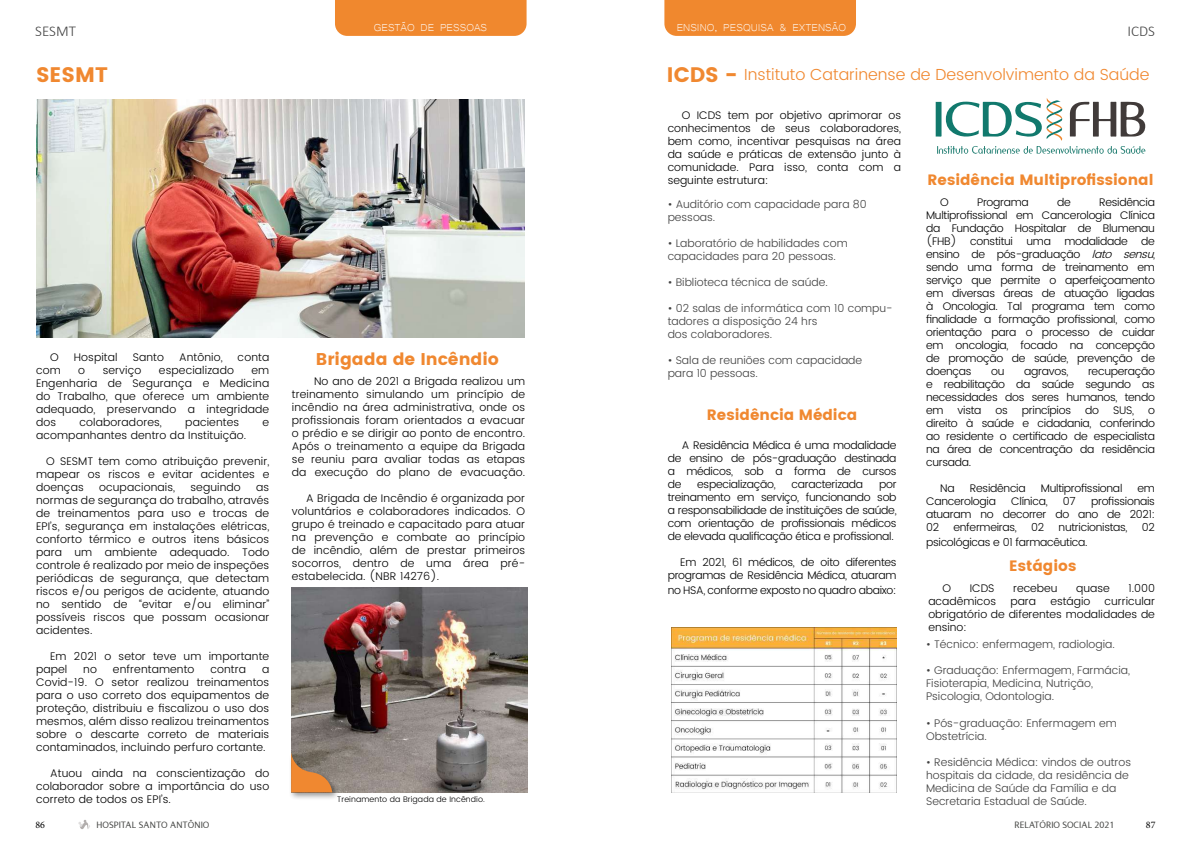
<style>
.page{position:relative;width:1191px;height:842px;background:#fff}
.page>*{position:absolute;margin:0;border:0;box-sizing:border-box;transform-origin:0 0}
.t1{font:21px "Poppins";color:#f08830}
.t2{font:17px "Poppins";color:#f08830}
.t3{font:300 16px "Poppins";color:#f08830}
.t4{font:15px "Poppins";color:#f08830}
.t5{font:300 15px "Calibri";color:#414141}
.t6{font:13px "Microsoft Yi Baiti";color:#fff}
.t7{font:300 11px/13px "Poppins";letter-spacing:-.025em;color:#000;text-align:justify}
.t8{font:300 11px/13px "Poppins";color:#404040}
.t9{font:300 11px/13px "Poppins";letter-spacing:.01em;color:#000}
.t10{font:300 11px "Poppins";color:#000}
.t11{font:10px "LT Internet";color:#494a48}
.t12{font:10px "Minion Pro";color:#000}
.t13{font:300 8px "Poppins";letter-spacing:.01em;color:#000}
.s1{font-style:italic}
</style>
<div class="page">
<svg style="left:78px;top:820px;width:12px;height:9px"></svg>
<div style="left:335px;top:0;width:191px;height:36px;background:#f0882e"></div>
<div style="left:664px;top:0;width:192px;height:36px;background:#f0882e"></div>
<img style="left:36px;top:99px;width:488px;height:238px">
<img style="left:291px;top:587px;width:236px;height:205px">
<div style="left:288px;top:751px;width:52px;height:50px;background:#000;opacity:.41"></div>
<svg style="left:291px;top:752px;width:41px;height:40px;background:#b37c4c"></svg>
<img style="left:671px;top:628px;width:226px;height:164px">
<svg style="left:935px;top:98px;width:210px;height:56px"></svg>
<h3 class="t5" style="left:35px;top:22px;width:42px">SESMT</h3>
<p class="t6" style="left:374px;top:20px;width:115px">GESTÃO DE PESSOAS</p>
<h3 class="t5" style="left:1127px;top:22px;width:29px">ICDS</h3>
<p class="t6" style="left:676px;top:20px;width:171px">ENSINO, PESQUISA &amp; EXTENSÃO</p>
<h1 class="t1" style="left:36px;top:62px;width:73px">SESMT</h1>
<p class="t7" style="left:50px;top:351px;width:10px">O</p>
<p class="t9" style="left:74px;top:351px;width:45px">Hospital</p>
<p class="t7" style="left:133px;top:351px;width:33px">Santo</p>
<p class="t9" style="left:179px;top:351px;width:45px">Antônio,</p>
<p class="t7" style="left:238px;top:351px;width:33px">conta</p>
<p class="t7" style="left:36px;top:364px;width:26px">com</p>
<p class="t7" style="left:78px;top:364px;width:8px">o</p>
<p class="t9" style="left:103px;top:364px;width:40px">serviço</p>
<p class="t9" style="left:159px;top:364px;width:77px">especializado</p>
<p class="t7" style="left:36px;top:364px;width:235px;text-indent:215px">em Engenharia de Segurança e Medicina do Trabalho, que oferece um ambiente adequado, preservando a integridade dos</p>
<p class="t9" style="left:80px;top:416px;width:84px">colaboradores,</p>
<p class="t9" style="left:185px;top:416px;width:55px">pacientes</p>
<p class="t7" style="left:263px;top:416px;width:8px">e</p>
<p class="t9" style="left:36px;top:429px;width:212px">acompanhantes dentro da Instituição.</p>
<p class="t7" style="left:36px;top:455px;width:235px;text-indent:10px">O SESMT tem como atribuição prevenir, mapear os riscos e evitar acidentes e doenças</p>
<p class="t9" style="left:99px;top:481px;width:77px">ocupacionais,</p>
<p class="t9" style="left:190px;top:481px;width:52px">seguindo</p>
<p class="t7" style="left:36px;top:481px;width:235px;text-indent:220px">as normas de segurança do trabalho, através de treinamentos para uso e trocas de EPI’s, segurança em instalações elétricas, conforto térmico e outros itens básicos para um ambiente adequado. Todo controle é realizado por meio de inspeções periódicas de segurança, que detectam riscos e/ou perigos de acidente, atuando no sentido de “evitar e/ou eliminar” possíveis riscos que possam ocasionar acidentes.</p>
<p class="t9" style="left:36px;top:650px;width:235px;text-indent:14px">Em 2021 o setor teve um importante papel</p>
<p class="t7" style="left:83px;top:663px;width:15px">no</p>
<p class="t9" style="left:113px;top:663px;width:83px">enfrentamento</p>
<p class="t7" style="left:210px;top:663px;width:37px">contra</p>
<p class="t7" style="left:36px;top:663px;width:235px;text-indent:226px">a Covid-19. O setor realizou treinamentos para o uso correto dos equipamentos de proteção, distribuiu e fiscalizou o uso dos mesmos, além disso realizou treinamentos sobre o descarte correto de materiais contaminados, incluindo perfuro cortante.</p>
<p class="t7" style="left:36px;top:767px;width:235px;text-indent:14px">Atuou ainda na conscientização do colaborador sobre a importância do uso correto de todos os EPI’s.</p>
<h2 class="t2" style="left:316px;top:349px;width:185px">Brigada de Incêndio</h2>
<p class="t7" style="left:292px;top:375px;width:235px;text-indent:22px">No ano de 2021 a Brigada realizou um treinamento simulando um princípio de incêndio na área administrativa, onde os profissionais foram orientados a evacuar o prédio e se dirigir ao ponto de encontro.<br>Após o treinamento a equipe da Brigada se reuniu para avaliar todas as etapas da execução do plano de evacuação.</p>
<p class="t7" style="left:292px;top:492px;width:235px;text-indent:14px">A Brigada de Incêndio é organizada por voluntários e colaboradores indicados. O grupo é treinado e capacitado para atuar na prevenção e combate ao princípio de incêndio, além de prestar primeiros socorros, dentro de uma área pré&shy;estabelecida. (NBR 14276).</p>
<p class="t13" style="left:337px;top:793px;width:149px">Treinamento da Brigada de Incêndio.</p>
<h1 class="t1" style="left:667px;top:63px;width:72px">ICDS -</h1>
<p class="t7" style="left:667px;top:109px;width:235px;text-indent:14px">O ICDS tem por objetivo aprimorar os conhecimentos de seus colaboradores, bem como, incentivar pesquisas na área da saúde e práticas de extensão junto à comunidade. Para isso, conta com a seguinte estrutura:</p>
<h3 class="t3" style="left:744px;top:63px;width:407px">Instituto Catarinense de Desenvolvimento da Saúde</h3>
<h3 class="t4" style="left:927px;top:171px;width:227px">Residência Multiprofissional</h3>
<p class="t8" style="left:667px;top:198px;width:201px">• Auditório com capacidade para 80 pessoas.</p>
<p class="t8" style="left:667px;top:237px;width:182px">• Laboratório de habilidades com capacidades para 20 pessoas.</p>
<p class="t8" style="left:667px;top:276px;width:162px">• Biblioteca técnica de saúde.</p>
<p class="t8" style="left:667px;top:302px;width:227px">• 02 salas de informática com 10 compu&shy;tadores a disposição 24 hrs<br>dos colaboradores.</p>
<p class="t8" style="left:667px;top:354px;width:196px">• Sala de reuniões com capacidade para 10 pessoas.</p>
<h3 class="t4" style="left:707px;top:406px;width:152px">Residência Médica</h3>
<p class="t7" style="left:667px;top:439px;width:230px;text-indent:14px">A Residência Médica é uma modalidade de ensino de pós-graduação destinada a médicos, sob a forma de cursos de</p>
<p class="t7" style="left:697px;top:478px;width:80px">especialização,</p>
<p class="t7" style="left:791px;top:478px;width:73px">caracterizada</p>
<p class="t7" style="left:667px;top:478px;width:230px;text-indent:211px">por treinamento em serviço, funcionando sob a responsabilidade de instituições de saúde, com orientação de profissionais médicos de elevada qualificação ética e profissional.</p>
<p class="t7" style="left:667px;top:556px;width:230px;text-align:right">Em 2021, 61 médicos, de oito diferentes programas de Residência Médica, atuaram</p>
<p class="t7" style="left:667px;top:584px;width:230px">no HSA, conforme exposto no quadro abaixo:</p>
<p class="t7" style="left:926px;top:196px;width:233px;text-align:left;text-indent:173px">Residência<br>Multiprofissional em Cancerologia Clínica da Fundação Hospitalar de Blumenau (FHB) constitui uma modalidade de ensino de pós-graduação <span class="s1">lato sensu</span>, sendo uma forma de treinamento em serviço que permite o aperfeiçoamento em diversas áreas de atuação ligadas à Oncologia. Tal programa tem como finalidade a formação profissional, como orientação para o processo de cuidar em oncologia, focado na concepção de promoção de saúde, prevenção de doenças</p>
<p class="t7" style="left:940px;top:196px;width:10px">O</p>
<p class="t7" style="left:977px;top:196px;width:53px">Programa</p>
<p class="t7" style="left:1057px;top:196px;width:15px">de</p>
<p class="t7" style="left:926px;top:365px;width:230px;text-indent:162px">recuperação e reabilitação da saúde segundo as necessidades dos seres humanos, tendo em</p>
<p class="t7" style="left:991px;top:365px;width:15px">ou</p>
<p class="t7" style="left:1024px;top:365px;width:46px">agravos,</p>
<p class="t7" style="left:957px;top:404px;width:25px">vista</p>
<p class="t7" style="left:995px;top:404px;width:14px">os</p>
<p class="t7" style="left:1022px;top:404px;width:51px">princípios</p>
<p class="t7" style="left:1085px;top:404px;width:15px">do</p>
<p class="t7" style="left:1113px;top:404px;width:22px">SUS,</p>
<p class="t7" style="left:926px;top:404px;width:230px;text-indent:222px">o direito à saúde e cidadania, conferindo ao residente o certificado de especialista na área de concentração da residência cursada.</p>
<p class="t7" style="left:940px;top:482px;width:16px">Na</p>
<p class="t7" style="left:970px;top:482px;width:57px">Residência</p>
<p class="t7" style="left:1041px;top:482px;width:83px">Multiprofissional</p>
<p class="t7" style="left:1137px;top:482px;width:19px">em</p>
<p class="t7" style="left:926px;top:495px;width:71px">Cancerologia</p>
<p class="t7" style="left:1011px;top:495px;width:38px">Clínica,</p>
<p class="t7" style="left:1063px;top:495px;width:14px">07</p>
<p class="t7" style="left:926px;top:495px;width:230px;text-indent:165px">profissionais atuaram no decorrer do ano de 2021:<br>02</p>
<p class="t7" style="left:953px;top:521px;width:65px">enfermeiras,</p>
<p class="t7" style="left:1031px;top:521px;width:15px">02</p>
<p class="t7" style="left:1058px;top:521px;width:70px">nutricionistas,</p>
<p class="t7" style="left:1141px;top:521px;width:15px">02</p>
<p class="t7" style="left:926px;top:536px;width:163px">psicológicas e 01 farmacêutica.</p>
<h3 class="t4" style="left:1009px;top:557px;width:69px">Estágios</h3>
<p class="t7" style="left:942px;top:582px;width:10px">O</p>
<p class="t7" style="left:969px;top:582px;width:26px">ICDS</p>
<p class="t10" style="left:1013px;top:580px;width:46px">recebeu</p>
<p class="t7" style="left:1076px;top:582px;width:35px">quase</p>
<p class="t7" style="left:1128px;top:582px;width:28px">1.000</p>
<p class="t10" style="left:928px;top:593px;width:69px">acadêmicos</p>
<p class="t7" style="left:1010px;top:595px;width:27px">para</p>
<p class="t10" style="left:1050px;top:593px;width:41px">estágio</p>
<p class="t7" style="left:928px;top:595px;width:228px;text-indent:176px">curricular obrigatório de diferentes modalidades de ensino:</p>
<p class="t8" style="left:926px;top:638px;width:190px">• Técnico: enfermagem, radiologia.</p>
<p class="t8" style="left:926px;top:664px;width:205px">• Graduação: Enfermagem, Farmácia,<br>Fisioterapia, Medicina, Nutrição,<br>Psicologia, Odontologia.</p>
<p class="t8" style="left:926px;top:716px;width:192px">• Pós-graduação: Enfermagem em<br>Obstetrícia.</p>
<p class="t8" style="left:926px;top:755px;width:206px">• Residência Médica: vindos de outros hospitais da cidade, da residência de Medicina de Saúde da Família e da Secretaria Estadual de Saúde.</p>
<p class="t12" style="left:35px;top:818px;width:11px">86</p>
<p class="t11" style="left:96px;top:820px;width:115px">HOSPITAL SANTO ANTÔNIO</p>
<p class="t11" style="left:1014px;top:819px;width:101px">RELATÓRIO SOCIAL 2021</p>
<p class="t12" style="left:1146px;top:818px;width:11px">87</p>
</div>
